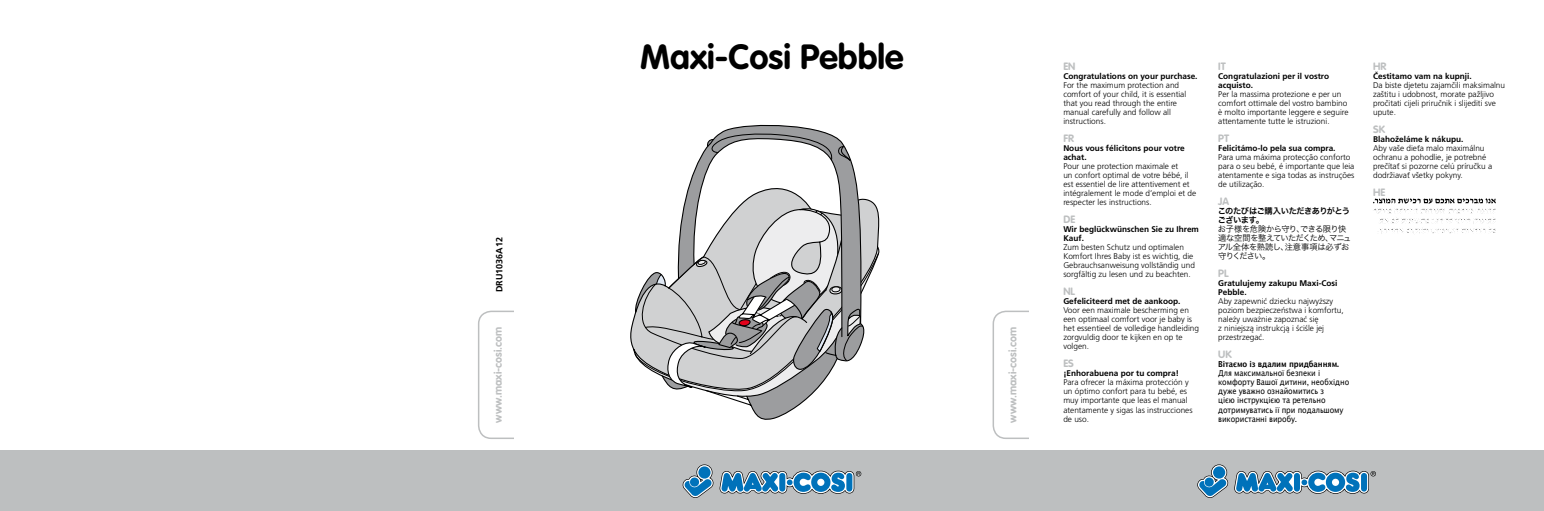
<style>
.page{position:relative;width:1544px;height:511px;background:#fff}
.page>*{position:absolute;margin:0;border:0;box-sizing:border-box;transform-origin:0 0}
.t1{font:700 34.5px "VAG Rounded Std";color:#000}
.t2{font:700 10.65px "VAG Rounded Std";color:#bdbfc0}
.t3{font:700 10.5px "VAG Rounded Std";color:#bdbfc0}
.t4{font:700 9px "Frutiger CE";color:#000}
.t5{font:300 8.25px/9px "Frutiger CE";color:#000}
.t6{font:700 8.25px/9px "Frutiger CE";color:#000}
.t7{font:8.25px/9px "Lucida Grande";letter-spacing:-.01em;color:#000;scale:.9 1}
.t8{font:8.25px/9px "Hira Kaku Pro W3";letter-spacing:-.055em;color:#000}
.t9{font:700 8.25px "Lucida Grande";letter-spacing:-.01em;color:#000;scale:.9 1}
.t10{font:8.25px/9px "Hira Kaku Pro W6";letter-spacing:-.06em;color:#000}
</style>
<div class="page">
<div style="left:0;top:450px;width:519px;height:60px;background:#bdbfc0"></div>
<div style="left:478px;top:310px;width:126px;height:128px;border:2px solid #bdbfc0;border-radius:13px"></div>
<div style="left:514px;top:0;width:523px;height:510px;background:#fff"></div>
<svg style="left:869px;top:209px;width:10px;height:68px"></svg>
<svg style="left:720px;top:125px;width:149px;height:214px"></svg>
<svg style="left:634px;top:133px;width:229px;height:286px"></svg>
<div style="left:1025px;top:450px;width:518px;height:60px;background:#bdbfc0"></div>
<div style="left:493px;top:450px;width:557px;height:60px;background:#bdbfc0"></div>
<svg style="left:682px;top:464px;width:179px;height:34px"></svg>
<svg style="left:1197px;top:464px;width:179px;height:34px"></svg>
<svg style="left:1373px;top:198px;width:123px;height:36px"></svg>
<div style="left:992px;top:310px;width:50px;height:128px;border:2px solid #bdbfc0;border-radius:13px"></div>
<div style="left:1029px;top:303px;width:25px;height:142px;background:#fff"></div>
<p class="t4" style="left:494px;top:292px;width:57px;rotate:-90deg">DRU1036A12</p>
<p class="t2" style="left:494px;top:422px;width:97px;rotate:-90deg">www.maxi-cosi.com</p>
<h1 class="t1" style="left:640px;top:42px;width:265px">Maxi-Cosi Pebble</h1>
<p class="t2" style="left:1008px;top:422px;width:97px;rotate:-90deg">www.maxi-cosi.com</p>
<p class="t3" style="left:1063px;top:62px;width:14px">EN</p>
<p class="t6" style="left:1063px;top:72px;width:136px">Congratulations on your purchase.</p>
<p class="t5" style="left:1063px;top:81px;width:124px">For the maximum protection and comfort of your child, it is essential that you read through the entire manual carefully and follow all instructions.</p>
<p class="t3" style="left:1063px;top:134px;width:12px">FR</p>
<p class="t6" style="left:1063px;top:144px;width:123px">Nous vous félicitons pour votre achat.</p>
<p class="t5" style="left:1063px;top:162px;width:134px">Pour une protection maximale et<br>un confort optimal de votre bébé, il est essentiel de lire attentivement et intégralement le mode d’emploi et de respecter les instructions.</p>
<p class="t3" style="left:1063px;top:215px;width:13px">DE</p>
<p class="t6" style="left:1063px;top:225px;width:137px">Wir beglückwünschen Sie zu Ihrem<br>Kauf.</p>
<p class="t5" style="left:1063px;top:243px;width:133px">Zum besten Schutz und optimalen Komfort Ihres Baby ist es wichtig, die Gebrauchsanweisung vollständig und sorgfältig zu lesen und zu beachten.</p>
<p class="t3" style="left:1063px;top:287px;width:13px">NL</p>
<p class="t6" style="left:1063px;top:297px;width:119px">Gefeliciteerd met de aankoop.</p>
<p class="t5" style="left:1063px;top:306px;width:137px">Voor een maximale bescherming en een optimaal comfort voor je baby is het essentieel de volledige handleiding zorgvuldig door te kijken en op te volgen.</p>
<p class="t3" style="left:1063px;top:359px;width:12px">ES</p>
<p class="t6" style="left:1063px;top:369px;width:117px">¡Enhorabuena por tu compra!</p>
<p class="t5" style="left:1063px;top:378px;width:131px">Para ofrecer la máxima protección y un óptimo confort para tu bebé, es muy importante que leas el manual atentamente y sigas las instrucciones de uso.</p>
<p class="t3" style="left:1218px;top:62px;width:9px">IT</p>
<p class="t6" style="left:1218px;top:72px;width:112px">Congratulazioni per il vostro acquisto.</p>
<p class="t5" style="left:1218px;top:90px;width:132px">Per la massima protezione e per un comfort ottimale del vostro bambino è molto importante leggere e seguire attentamente tutte le istruzioni.</p>
<p class="t3" style="left:1218px;top:134px;width:12px">PT</p>
<p class="t6" style="left:1218px;top:144px;width:119px">Felicitámo-lo pela sua compra.</p>
<p class="t5" style="left:1218px;top:153px;width:138px">Para uma máxima protecção conforto para o seu bebé, é importante que leia atentamente e siga todas as instruções de utilização.</p>
<p class="t3" style="left:1218px;top:197px;width:12px">JA</p>
<p class="t10" style="left:1217px;top:206px;width:134px">このたびはご購入いただきありがとうございます。</p>
<p class="t8" style="left:1217px;top:224px;width:135px">お子様を危険から守り、できる限り快適な空間を整えていただくため、マニュアル全体を熟読し、注意事項は必ずお守りください。</p>
<p class="t3" style="left:1218px;top:269px;width:12px">PL</p>
<p class="t6" style="left:1218px;top:279px;width:121px">Gratulujemy zakupu Maxi-Cosi<br>Pebble.</p>
<p class="t5" style="left:1218px;top:297px;width:127px">Aby zapewnić dziecku najwyższy poziom bezpieczeństwa i komfortu, należy uważnie zapoznać się<br>z niniejszą instrukcją i ściśle jej przestrzegać.</p>
<p class="t3" style="left:1218px;top:350px;width:15px">UK</p>
<p class="t9" style="left:1218px;top:357px;width:136px">Вітаємо із вдалим придбанням.</p>
<p class="t7" style="left:1218px;top:369px;width:147px">Для максимальної безпеки і комфорту Вашої дитини, необхідно дуже уважно ознайомитись з<br>цією інструкцією та ретельно дотримуватись ії при подальшому використанні виробу.</p>
<p class="t3" style="left:1373px;top:62px;width:15px">HR</p>
<p class="t6" style="left:1373px;top:72px;width:100px">Čestitamo vam na kupnji.</p>
<p class="t5" style="left:1373px;top:81px;width:133px">Da biste djetetu zajamčili maksimalnu zaštitu i udobnost, morate pažljivo pročitati cijeli priručnik i slijediti sve upute.</p>
<p class="t3" style="left:1373px;top:125px;width:14px">SK</p>
<p class="t6" style="left:1373px;top:135px;width:92px">Blahoželáme k nákupu.</p>
<p class="t5" style="left:1373px;top:144px;width:121px">Aby vaše dieťa malo maximálnu ochranu a pohodlie, je potrebné prečítať si pozorne celú príručku a dodržiavať všetky pokyny.</p>
<p class="t3" style="left:1373px;top:188px;width:14px">HE</p>
</div>
